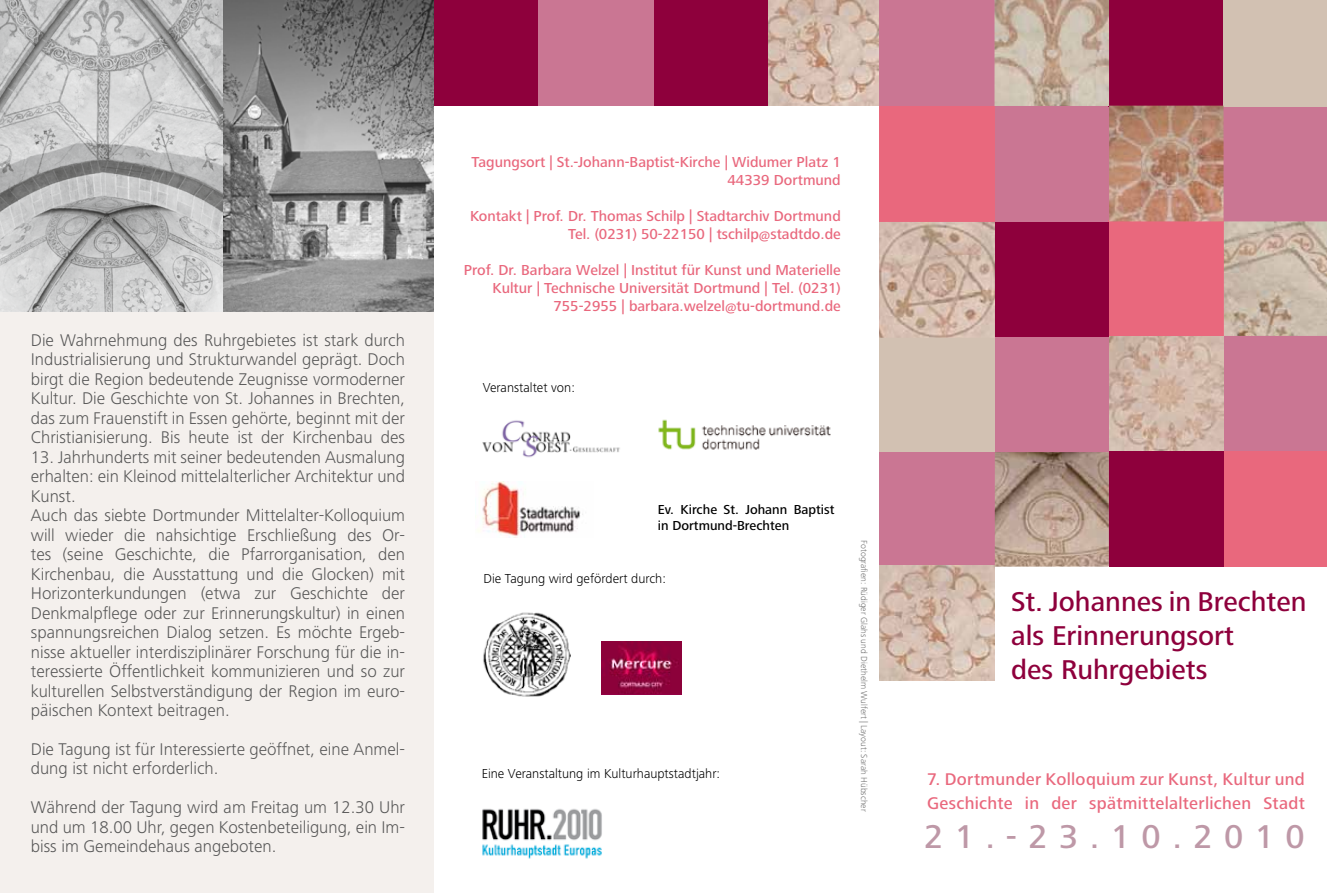
<style>
.page{position:relative;width:1327px;height:893px;background:#fff}
.page>*{position:absolute;margin:0;border:0;box-sizing:border-box;transform-origin:0 0}
.t1{font:500 34.2px "Frutiger Next LT";letter-spacing:.335em;color:#be98a7}
.t2{font:500 28.2px/33.9px "Frutiger Next LT";color:#8e003c}
.t3{font:300 17.55px/19.5px "Frutiger Next LT";color:#565656;text-align:justify}
.t4{font:500 17.55px/24px "Frutiger Next LT";letter-spacing:.015em;color:#e9687d}
.t5{font:500 15px/18px "Frutiger Next LT";color:#e9687d;text-align:right}
.t6{font:300 13.5px "Frutiger Next LT";color:#000}
.t7{font:500 13.5px/16.5px "Frutiger Next LT";color:#000}
.t8{font:300 9px "Frutiger Next LT";color:#717171}
</style>
<div class="page">
<div style="left:0;top:0;width:434px;height:893px;background:#f4f0ed"></div>
<img style="left:768px;top:0;width:111px;height:106px">
<div style="left:426px;top:0;width:116px;height:106px;background:#8e003c"></div>
<div style="left:879px;top:0;width:448px;height:566px;background:#ca7693"></div>
<img style="left:879px;top:566px;width:116px;height:114px">
<img style="left:1109px;top:336px;width:114px;height:115px">
<div style="left:1108px;top:220px;width:116px;height:116px;background:#e9687d"></div>
<div style="left:1109px;top:451px;width:115px;height:115px;background:#8e003c"></div>
<div style="left:1108px;top:0;width:115px;height:107px;background:#8e003c"></div>
<div style="left:1223px;top:0;width:104px;height:106px;background:#d2c1b2"></div>
<div style="left:879px;top:106px;width:116px;height:115px;background:#e9687d"></div>
<img style="left:994px;top:0;width:115px;height:106px">
<img style="left:1109px;top:106px;width:114px;height:115px">
<img style="left:1224px;top:221px;width:103px;height:115px">
<div style="left:879px;top:337px;width:115px;height:115px;background:#d2c1b2"></div>
<img style="left:995px;top:452px;width:113px;height:115px">
<div style="left:1224px;top:451px;width:103px;height:115px;background:#e9687d"></div>
<img style="left:658px;top:419px;width:173px;height:31px">
<img style="left:482px;top:420px;width:138px;height:38px">
<img style="left:478px;top:482px;width:105px;height:55px">
<img style="left:483px;top:612px;width:88px;height:85px">
<img style="left:482px;top:808px;width:120px;height:51px">
<img style="left:601px;top:642px;width:80px;height:53px">
<img style="left:0;top:0;width:434px;height:312px">
<div style="left:652px;top:0;width:116px;height:106px;background:#8e003c"></div>
<div style="left:538px;top:0;width:116px;height:106px;background:#ca7693"></div>
<div style="left:993px;top:222px;width:116px;height:115px;background:#8e003c"></div>
<img style="left:879px;top:222px;width:116px;height:116px">
<p class="t3" style="left:31px;top:330px;width:376px">Die Wahrnehmung des Ruhrgebietes ist stark durch Industrialisierung und Strukturwandel geprägt. Doch birgt die Region bedeutende Zeugnisse vormoderner Kultur. Die Geschichte von St. Johannes in Brechten, das zum Frauenstift in Essen gehörte, beginnt mit der Christianisierung. Bis heute ist der Kirchenbau des</p>
<p class="t3" style="left:31px;top:447px;width:376px;text-align:left">13. Jahrhunderts mit seiner bedeutenden Ausmalung erhalten: ein Kleinod mittelalterlicher Architektur und Kunst.<br>Auch das siebte Dortmunder Mittelalter-Kolloquium will wieder die nahsichtige Erschließung des Or&shy;tes (seine Geschichte, die Pfarrorganisation, den Kirchenbau, die Ausstattung und die Glocken) mit Horizonterkundungen (etwa zur Geschichte der Denkmalpflege oder zur Erinnerungskultur) in einen spannungsreichen Dialog setzen. Es möchte Ergeb&shy;nisse aktueller interdisziplinärer Forschung für die in&shy;teressierte Öffentlichkeit kommunizieren und so zur kulturellen Selbstverständigung der Region im euro&shy;päischen Kontext beitragen.</p>
<p class="t3" style="left:31px;top:739px;width:376px">Die Tagung ist für Interessierte geöffnet, eine Anmel&shy;dung ist nicht erforderlich.</p>
<p class="t3" style="left:31px;top:797px;width:376px">Während der Tagung wird am Freitag um 12.30 Uhr und um 18.00 Uhr, gegen Kostenbeteiligung, ein Im&shy;biss im Gemeindehaus angeboten.</p>
<p class="t5" style="left:471px;top:153px;width:371px">Tagungsort | St.-Johann-Baptist-Kirche | Widumer Platz 1<br>44339 Dortmund</p>
<p class="t5" style="left:470px;top:207px;width:372px">Kontakt | Prof. Dr. Thomas Schilp | Stadtarchiv Dortmund<br>Tel. (0231) 50-22150 | tschilp@stadtdo.de</p>
<p class="t5" style="left:464px;top:261px;width:378px">Prof. Dr. Barbara Welzel | Institut für Kunst und Materielle<br>Kultur | Technische Universität Dortmund | Tel. (0231)<br>755-2955 | barbara.welzel@tu-dortmund.de</p>
<p class="t6" style="left:483px;top:380px;width:94px">Veranstaltet von:</p>
<p class="t7" style="left:658px;top:501px;width:178px">Ev. Kirche St. Johann Baptist in Dortmund-Brechten</p>
<p class="t6" style="left:483px;top:571px;width:184px">Die Tagung wird gefördert durch:</p>
<p class="t6" style="left:482px;top:766px;width:240px">Eine Veranstaltung im Kulturhauptstadtjahr:</p>
<p class="t8" style="left:869px;top:540px;width:273px;rotate:90deg">Fotografien: Rüdiger Glahs und Diethelm Wulfert | Layout: Sarah Hübscher</p>
<h2 class="t2" style="left:1011px;top:585px;width:297px">St. Johannes in Brechten als Erinnerungsort<br>des Ruhrgebiets</h2>
<p class="t4" style="left:927px;top:767px;width:379px">7. Dortmunder Kolloquium zur Kunst, Kultur und<br>Geschichte in der spätmittelalterlichen Stadt</p>
<h1 class="t1" style="left:924px;top:817px;width:382px">21.-23.10.2010</h1>
</div>
